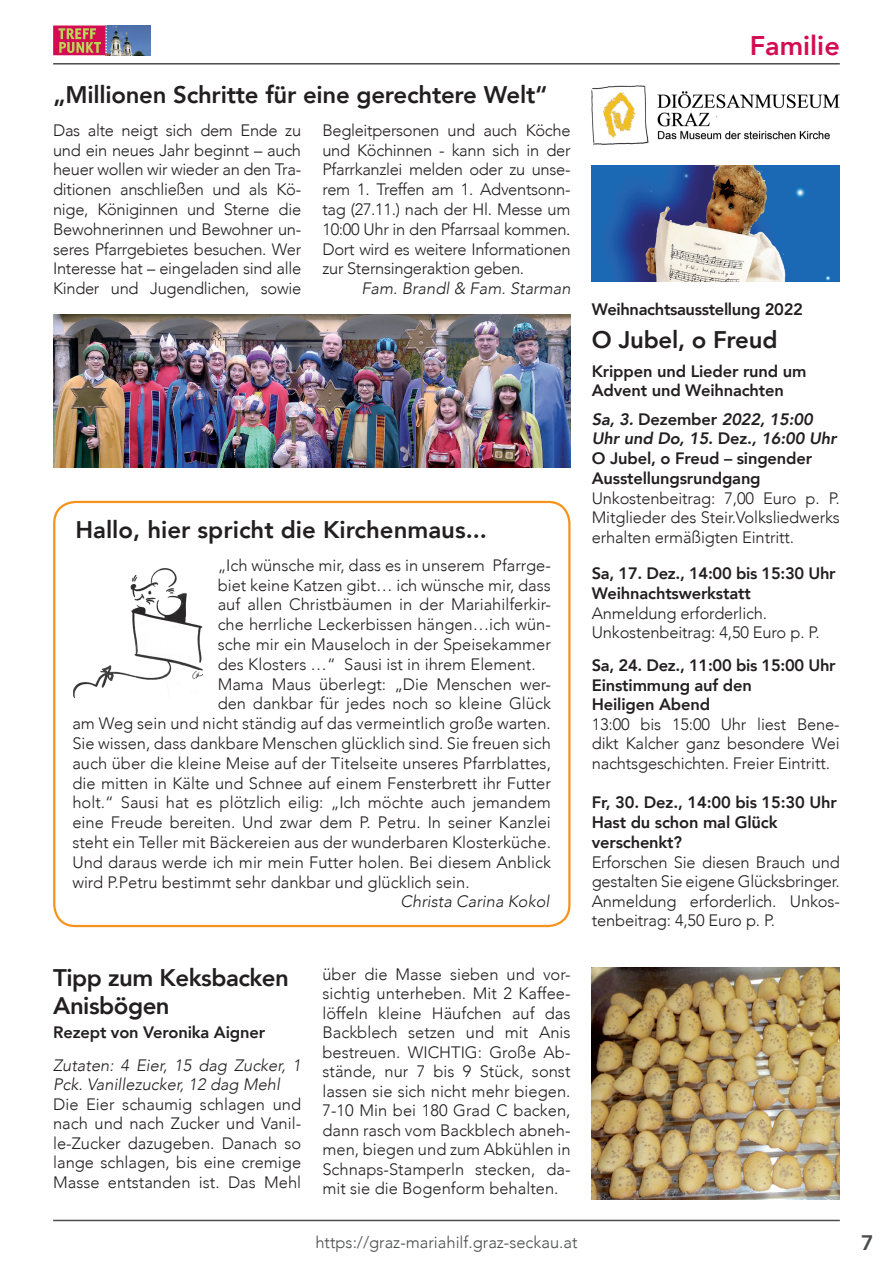
<style>
.page{position:relative;width:893px;height:1263px;background:#fff}
.page>*{position:absolute;margin:0;border:0;box-sizing:border-box;transform-origin:0 0}
.t1{font:800 27px "Avenir LT Com";color:#d40d52}
.t2{font:800 24px/28.8px "Avenir LT Com";letter-spacing:-.01em;color:#231f20}
.t3{font:800 21px "Avenir LT Com";color:#4b4c4d}
.t4{font:300 16.5px/19.5px "Avenir LT Com";color:#231f20;text-align:justify}
.t5{font:800 16.5px/19.8px "Avenir LT Com";letter-spacing:-.01em;color:#231f20}
.t6{font:italic 300 16.5px/19.5px "Avenir LT Com";color:#231f20}
.t7{font:300 16.5px "Avenir LT Com";color:#4b4c4d}
.s1{font-style:italic}
</style>
<div class="page">
<hr style="left:53px;top:1220px;width:787px;height:1px;background:#4b4c4d">
<hr style="left:53px;top:63px;width:787px;height:2px;background:#4b4c4d">
<img style="left:107px;top:26px;width:44px;height:29px">
<svg style="left:53px;top:26px;width:54px;height:30px;background:#ca515b"></svg>
<div style="left:53px;top:501px;width:517px;height:426px;border:2px solid #f7931d;border-radius:21px"></div>
<img style="left:73px;top:568px;width:130px;height:130px">
<img style="left:592px;top:85px;width:248px;height:60px">
<img style="left:592px;top:166px;width:248px;height:115px">
<img style="left:592px;top:968px;width:248px;height:231px">
<img style="left:53px;top:315px;width:517px;height:153px">
<h2 class="t2" style="left:53px;top:81px;width:496px">„Millionen Schritte für eine gerechtere Welt“</h2>
<p class="t4" style="left:53px;top:120px;width:250px">Das alte neigt sich dem Ende zu und ein neues Jahr beginnt – auch heuer wollen wir wieder an den Tra&shy;ditionen anschließen und als Kö&shy;nige, Königinnen und Sterne die Bewohnerinnen und Bewohner un&shy;seres Pfarrgebietes besuchen. Wer Interesse hat – eingeladen sind alle Kinder und Jugendlichen, sowie</p>
<p class="t4" style="left:322px;top:120px;width:250px">Begleitpersonen und auch Köche und Köchinnen - kann sich in der Pfarrkanzlei melden oder zu unse&shy;rem 1. Treffen am 1. Adventsonn&shy;tag (27.11.) nach der Hl. Messe um 10:00 Uhr in den Pfarrsaal kommen.<br>Dort wird es weitere Informationen zur Sternsingeraktion geben.</p>
<p class="t6" style="left:361px;top:279px;width:211px">Fam. Brandl &amp; Fam. Starman</p>
<h2 class="t2" style="left:75px;top:516px;width:413px">Hallo, hier spricht die Kirchenmaus...</h2>
<p class="t4" style="left:218px;top:555px;width:335px">„Ich wünsche mir, dass es in unserem Pfarrge-</p>
<p class="t4" style="left:218px;top:575px;width:335px">biet keine Katzen gibt… ich wünsche mir, dass</p>
<p class="t4" style="left:218px;top:595px;width:335px">auf allen Christbäumen in der Mariahilferkir-</p>
<p class="t4" style="left:218px;top:615px;width:335px">che herrliche Leckerbissen hängen…ich wün-</p>
<p class="t4" style="left:218px;top:635px;width:335px">sche mir ein Mauseloch in der Speisekammer</p>
<p class="t4" style="left:218px;top:654px;width:319px">des Klosters …“ Sausi ist in ihrem Element.</p>
<p class="t4" style="left:218px;top:674px;width:335px">Mama Maus überlegt: „Die Menschen wer-</p>
<p class="t4" style="left:218px;top:694px;width:335px">den dankbar für jedes noch so kleine Glück</p>
<p class="t4" style="left:72px;top:714px;width:480px">am Weg sein und nicht ständig auf das vermeintlich große warten.</p>
<p class="t4" style="left:72px;top:734px;width:480px">Sie wissen, dass dankbare Menschen glücklich sind. Sie freuen sich</p>
<p class="t4" style="left:72px;top:753px;width:480px">auch über die kleine Meise auf der Titelseite unseres Pfarrblattes,</p>
<p class="t4" style="left:72px;top:773px;width:480px">die mitten in Kälte und Schnee auf einem Fensterbrett ihr Futter</p>
<p class="t4" style="left:72px;top:793px;width:480px">holt.“ Sausi hat es plötzlich eilig: „Ich möchte auch jemandem</p>
<p class="t4" style="left:72px;top:813px;width:480px">eine Freude bereiten. Und zwar dem P. Petru. In seiner Kanzlei</p>
<p class="t4" style="left:72px;top:833px;width:480px">steht ein Teller mit Bäckereien aus der wunderbaren Klosterküche.</p>
<p class="t4" style="left:72px;top:852px;width:480px">Und daraus werde ich mir mein Futter holen. Bei diesem Anblick</p>
<p class="t4" style="left:72px;top:872px;width:399px">wird P.Petru bestimmt sehr dankbar und glücklich sein.</p>
<p class="t6" style="left:401px;top:892px;width:150px">Christa Carina Kokol</p>
<h2 class="t2" style="left:53px;top:963px;width:237px">Tipp zum Keksbacken<br>Anisbögen</h2>
<p class="t5" style="left:53px;top:1023px;width:213px">Rezept von Veronika Aigner</p>
<p class="t6" style="left:53px;top:1055px;width:250px">Zutaten: 4 Eier, 15 dag Zucker, 1<br>Pck. Vanillezucker, 12 dag Mehl</p>
<p class="t4" style="left:53px;top:1094px;width:250px">Die Eier schaumig schlagen und nach und nach Zucker und Vanil&shy;le-Zucker dazugeben. Danach so lange schlagen, bis eine cremige Masse entstanden ist. Das Mehl</p>
<p class="t4" style="left:322px;top:964px;width:250px">über die Masse sieben und vor&shy;sichtig unterheben. Mit 2 Kaffee&shy;löffeln kleine Häufchen auf das Backblech setzen und mit Anis bestreuen. WICHTIG: Große Ab&shy;stände, nur 7 bis 9 Stück, sonst lassen sie sich nicht mehr biegen.<br>7-10 Min bei 180 Grad C backen, dann rasch vom Backblech abneh&shy;men, biegen und zum Abkühlen in Schnaps-Stamperln stecken, da&shy;mit sie die Bogenform behalten.</p>
<h1 class="t1" style="left:750px;top:30px;width:92px">Familie</h1>
<p class="t5" style="left:592px;top:300px;width:213px">Weihnachtsausstellung 2022</p>
<h2 class="t2" style="left:592px;top:326px;width:187px">O Jubel, o Freud</h2>
<p class="t5" style="left:592px;top:361px;width:216px">Krippen und Lieder rund um<br>Advent und Weihnachten</p>
<p class="t5" style="left:592px;top:409px;width:246px"><span class="s1">Sa, 3.</span> Dezember <span class="s1">2022, 15:00<br>Uhr und Do, 15.</span> Dez.<span class="s1">, 16:00 Uhr<br></span>O Jubel, o Freud – singender<br>Ausstellungsrundgang</p>
<p class="t4" style="left:592px;top:488px;width:250px">Unkostenbeitrag: 7,00 Euro p. P.<br>Mitglieder des Steir.Volksliedwerks erhalten ermäßigten Eintritt.</p>
<p class="t5" style="left:592px;top:564px;width:245px">Sa, 17. Dez., 14:00 bis 15:30 Uhr<br>Weihnachtswerkstatt</p>
<p class="t4" style="left:592px;top:603px;width:229px">Anmeldung erforderlich.<br>Unkostenbeitrag: 4,50 Euro p. P.</p>
<p class="t5" style="left:592px;top:655px;width:245px">Sa, 24. Dez., 11:00 bis 15:00 Uhr<br>Einstimmung auf den<br>Heiligen Abend</p>
<p class="t4" style="left:592px;top:714px;width:250px">13:00 bis 15:00 Uhr liest Bene&shy;dikt Kalcher ganz besondere Wei nachtsgeschichten. Freier Eintritt.</p>
<p class="t5" style="left:592px;top:793px;width:247px">Fr, 30. Dez., 14:00 bis 15:30 Uhr<br>Hast du schon mal Glück verschenkt?</p>
<p class="t4" style="left:592px;top:852px;width:250px">Erforschen Sie diesen Brauch und gestalten Sie eigene Glücksbringer.<br>Anmeldung erforderlich. Unkos&shy;tenbeitrag: 4,50 Euro p. P.</p>
<p class="t7" style="left:315px;top:1232px;width:264px">https://graz-mariahilf.graz-seckau.at</p>
<p class="t3" style="left:861px;top:1230px;width:14px">7</p>
</div>
